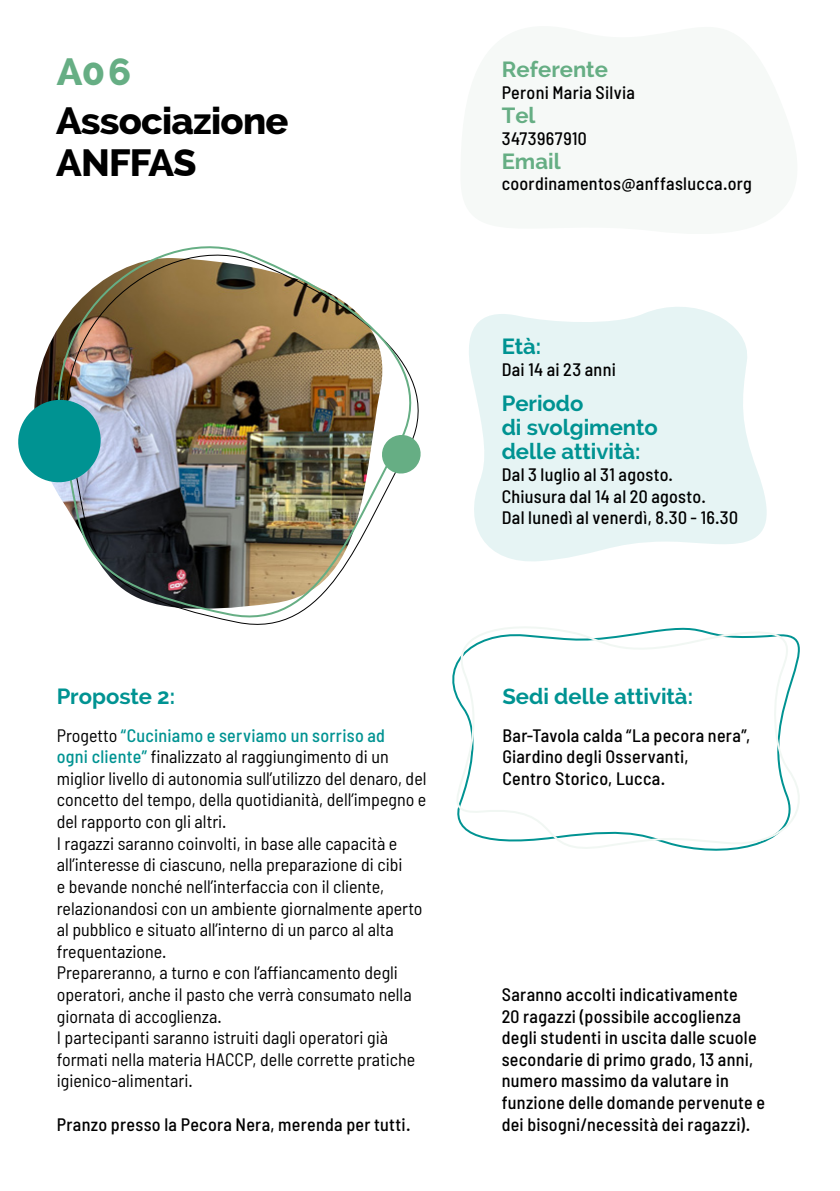
<style>
.page{position:relative;width:840px;height:1191px;background:#fff}
.page>*{position:absolute;margin:0;border:0;box-sizing:border-box;transform-origin:0 0}
.t1{font:800 38px/42px "Raleway";letter-spacing:-.02em;color:#000}
.t2{font:800 38px "Raleway";color:#66ae84}
.t3{font:700 22px/24px "Raleway";color:#009392}
.t4{font:700 22px "Raleway";color:#66ae84}
.t5{font:semi-condensed 18px/21.6px "Barlow";color:#000}
.t6{font:500 semi-condensed 18px/21.6px "Barlow";letter-spacing:.015em;color:#000}
.s1{font-weight:500;color:#009392}
</style>
<div class="page">
<svg style="left:469px;top:307px;width:298px;height:255px;fill:#e6f4f4"></svg>
<img style="left:35px;top:246px;width:384px;height:379px">
<svg style="left:18px;top:396px;width:87px;height:90px;background:#3fa4a8"></svg>
<svg style="left:380px;top:433px;width:41px;height:42px"></svg>
<svg style="left:452px;top:627px;width:348px;height:224px"></svg>
<h1 class="t2" style="left:57px;top:50px;width:76px">A06</h1>
<h1 class="t1" style="left:56px;top:100px;width:234px">Associazione<br>ANFFAS</h1>
<p class="t4" style="left:501px;top:57px;width:108px">Referente</p>
<p class="t6" style="left:501px;top:81px;width:135px">Peroni Maria Silvia</p>
<p class="t4" style="left:501px;top:103px;width:35px">Tel</p>
<p class="t6" style="left:501px;top:127px;width:87px">3473967910</p>
<p class="t4" style="left:501px;top:148px;width:60px">Email</p>
<p class="t6" style="left:501px;top:172px;width:251px">coordinamentos@anffaslucca.org</p>
<p class="t3" style="left:501px;top:335px;width:41px">Età:</p>
<p class="t6" style="left:501px;top:358px;width:116px">Dai 14 ai 23 anni</p>
<p class="t3" style="left:501px;top:392px;width:157px">Periodo<br>di svolgimento delle attività:</p>
<p class="t6" style="left:501px;top:463px;width:238px">Dal 3 luglio al 31 agosto.<br>Chiusura dal 14 al 20 agosto.<br>Dal lunedì al venerdì, 8.30 - 16.30</p>
<p class="t3" style="left:57px;top:684px;width:120px">Proposte 2:</p>
<p class="t3" style="left:502px;top:684px;width:192px">Sedi delle attività:</p>
<p class="t5" style="left:57px;top:724px;width:371px">Progetto <span class="s1">“Cuciniamo e serviamo un sorriso ad<br>ogni cliente”</span> finalizzato al raggiungimento di un miglior livello di autonomia sull’utilizzo del denaro, del concetto del tempo, della quotidianità, dell’impegno e del rapporto con gli altri.<br>I ragazzi saranno coinvolti, in base alle capacità e all’interesse di ciascuno, nella preparazione di cibi<br>e bevande nonché nell’interfaccia con il cliente, relazionandosi con un ambiente giornalmente aperto al pubblico e situato all’interno di un parco al alta frequentazione.<br>Prepareranno, a turno e con l’affiancamento degli operatori, anche il pasto che verrà consumato nella giornata di accoglienza.<br>I partecipanti saranno istruiti dagli operatori già formati nella materia HACCP, delle corrette pratiche igienico-alimentari.</p>
<p class="t6" style="left:57px;top:1112px;width:355px">Pranzo presso la Pecora Nera, merenda per tutti.</p>
<p class="t6" style="left:502px;top:724px;width:249px">Bar-Tavola calda “La pecora nera”,<br>Giardino degli Osservanti,<br>Centro Storico, Lucca.</p>
<p class="t6" style="left:501px;top:983px;width:264px">Saranno accolti indicativamente<br>20 ragazzi (possibile accoglienza degli studenti in uscita dalle scuole secondarie di primo grado, 13 anni, numero massimo da valutare in funzione delle domande pervenute e dei bisogni/necessità dei ragazzi).</p>
</div>
